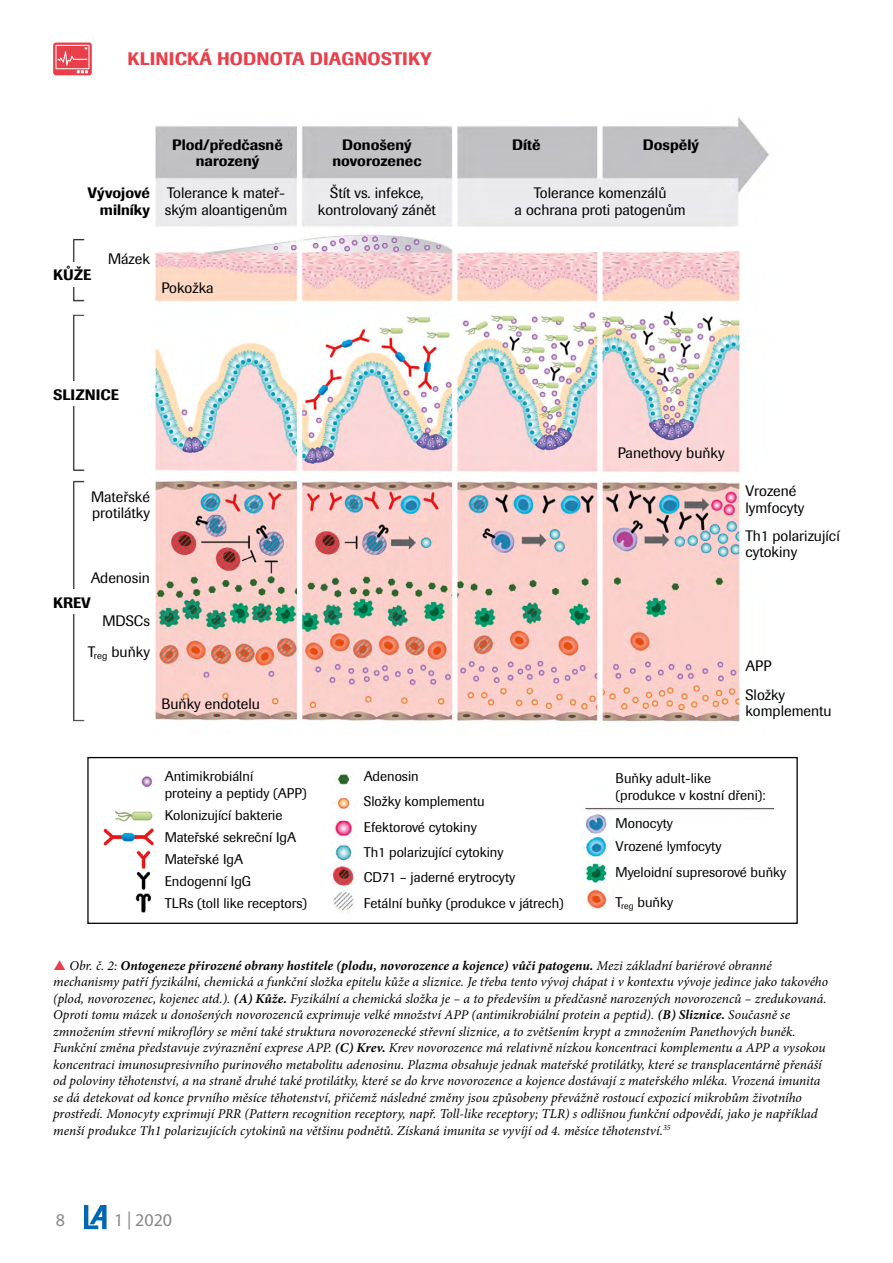
<style>
.page{position:relative;width:893px;height:1263px;background:#fff}
.page>*{position:absolute;margin:0;border:0;box-sizing:border-box;transform-origin:0 0}
.t1{font:500 18px "Imago";letter-spacing:.01em;color:#e83f4b}
.t2{font:18px "Myriad Pro";color:#878787}
.t3{font:15px/16.5px "Imago";color:#000}
.t4{font:500 15px/16.5px "Imago";color:#000;text-align:center}
.t5{font:13.95px/25.3px "Imago";color:#000}
.t6{font:italic 13.5px/16.5px "Minion Pro";color:#000}
.s1{font-weight:700}
</style>
<div class="page">
<svg style="left:84px;top:1205px;width:23px;height:24px"></svg>
<svg style="left:53px;top:43px;width:39px;height:32px"></svg>
<img style="left:73px;top:239px;width:12px;height:483px">
<img style="left:154px;top:117px;width:615px;height:605px">
<div style="left:53px;top:382px;width:77px;height:24px;background:#fff"></div>
<div style="left:53px;top:590px;width:55px;height:24px;background:#fff"></div>
<div style="left:53px;top:262px;width:55px;height:25px;background:#fff"></div>
<img style="left:103px;top:776px;width:51px;height:137px">
<img style="left:331px;top:772px;width:24px;height:140px">
<img style="left:582px;top:807px;width:191px;height:102px">
<div style="left:87px;top:757px;width:711px;height:167px;border:1px solid #000"></div>
<h1 class="t1" style="left:128px;top:47px;width:306px">KLINICKÁ HODNOTA DIAGNOSTIKY</h1>
<p class="t4" style="left:88px;top:185px;width:64px;text-align:right">Vývojové milníky</p>
<p class="t4" style="left:172px;top:136px;width:112px">Plod/předčasně narozený</p>
<p class="t3" style="left:165px;top:185px;width:124px">Tolerance k mateř&shy;ským aloantigenům</p>
<p class="t4" style="left:53px;top:267px;width:40px">KŮŽE</p>
<p class="t3" style="left:108px;top:250px;width:43px">Mázek</p>
<p class="t3" style="left:161px;top:279px;width:54px">Pokožka</p>
<p class="t4" style="left:332px;top:136px;width:91px">Donošený novorozenec</p>
<p class="t3" style="left:318px;top:185px;width:120px;text-align:center">Štít vs. infekce, kontrolovaný zánět</p>
<p class="t4" style="left:53px;top:386px;width:67px">SLIZNICE</p>
<p class="t3" style="left:91px;top:488px;width:60px">Mateřské protilátky</p>
<p class="t3" style="left:91px;top:569px;width:61px">Adenosin</p>
<p class="t3" style="left:88px;top:605px;width:64px;line-height:30.8px;text-align:right">MDSCs<br>T<sub>reg</sub> buňky</p>
<p class="t4" style="left:53px;top:594px;width:39px">KREV</p>
<p class="t3" style="left:161px;top:695px;width:100px">Buňky endotelu</p>
<p class="t4" style="left:512px;top:136px;width:30px">Dítě</p>
<p class="t3" style="left:514px;top:185px;width:173px;text-align:center">Tolerance komenzálů<br>a ochrana proti patogenům</p>
<p class="t4" style="left:643px;top:136px;width:57px">Dospělý</p>
<p class="t3" style="left:618px;top:445px;width:109px">Panethovy buňky</p>
<p class="t3" style="left:745px;top:482px;width:60px">Vrozené lymfocyty</p>
<p class="t3" style="left:745px;top:527px;width:96px">Th1 polarizující cytokiny</p>
<p class="t3" style="left:745px;top:652px;width:41px;line-height:28.2px">APP<br>Složky</p>
<p class="t3" style="left:745px;top:702px;width:88px">komplementu</p>
<p class="t5" style="left:165px;top:767px;width:144px;line-height:17.1px">Antimikrobiální<br>proteiny a peptidy (APP)</p>
<p class="t5" style="left:165px;top:804px;width:144px;line-height:22px">Kolonizující bakterie<br>Mateřské sekreční IgA<br>Mateřské IgA<br>Endogenní IgG<br>TLRs (toll like receptors)</p>
<p class="t5" style="left:364px;top:763px;width:202px">Adenosin<br>Složky komplementu<br>Efektorové cytokiny<br>Th1 polarizující cytokiny<br>CD71 – jaderné erytrocyty<br>Fetální buňky (produkce v játrech)</p>
<p class="t5" style="left:616px;top:769px;width:152px;line-height:17.1px">Buňky adult-like (produkce v kostní dřeni):</p>
<p class="t5" style="left:616px;top:811px;width:107px;line-height:23.2px">Monocyty<br>Vrozené lymfocyty</p>
<p class="t5" style="left:616px;top:858px;width:172px;line-height:29.2px">Myeloidní supresorové buňky<br>T<sub>reg</sub> buňky</p>
<p class="t6" style="left:53px;top:957px;width:776px;text-indent:16px">Obr. č. 2: <span class="s1">Ontogeneze přirozené obrany hostitele (plodu, novorozence a kojence) vůči patogenu.</span> Mezi základní bariérové obranné mechanismy patří fyzikální, chemická a funkční složka epitelu kůže a sliznice. Je třeba tento vývoj chápat i v kontextu vývoje jedince jako takového (plod, novorozenec, kojenec atd.). <span class="s1">(A) Kůže.</span> Fyzikální a chemická složka je – a to především u předčasně narozených novorozenců – zredukovaná.<br>Oproti tomu mázek u donošených novorozenců exprimuje velké množství APP (antimikrobiální protein a peptid). <span class="s1">(B) Sliznice.</span> Současně se zmnožením střevní mikroflóry se mění také struktura novorozenecké střevní sliznice, a to zvětšením krypt a zmnožením Panethových buněk.<br>Funkční změna představuje zvýraznění exprese APP. <span class="s1">(C) Krev.</span> Krev novorozence má relativně nízkou koncentraci komplementu a APP a vysokou koncentraci imunosupresivního purinového metabolitu adenosinu. Plazma obsahuje jednak mateřské protilátky, které se transplacentárně přenáší od poloviny těhotenství, a na straně druhé také protilátky, které se do krve novorozence a kojence dostávají z mateřského mléka. Vrozená imunita se dá detekovat od konce prvního měsíce těhotenství, přičemž následné změny jsou způsobeny převážně rostoucí expozicí mikrobům životního prostředí. Monocyty exprimují PRR (Pattern recognition receptory, např. Toll-like receptory; TLR) s odlišnou funkční odpovědí, jako je například menší produkce Th1 polarizujících cytokinů na většinu podnětů. Získaná imunita se vyvíjí od 4. měsíce těhotenství.<sup>35</sup></p>
<h1 class="t2" style="left:56px;top:1210px;width:11px">8</h1>
<h1 class="t2" style="left:114px;top:1210px;width:60px">1 | 2020</h1>
</div>
